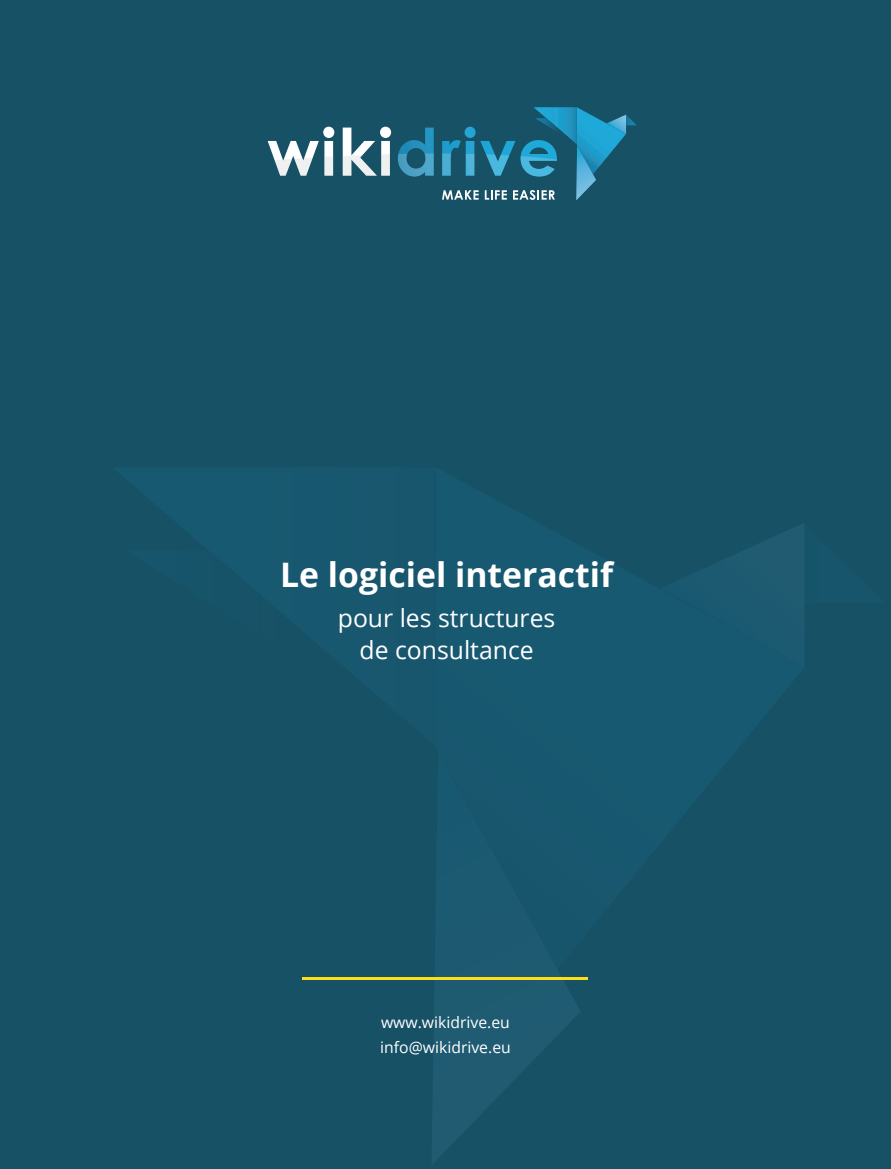
<style>
.page{position:relative;width:891px;height:1169px;background:#fff}
.page>*{position:absolute;margin:0;border:0;box-sizing:border-box;transform-origin:0 0}
.t1{font:700 33.75px "Open Sans";color:#fff}
.t2{font:24.75px/31.5px "Open Sans";color:#fff;text-align:center}
.t3{font:15.75px/24.8px "Open Sans";color:#fff}
</style>
<div class="page">
<div style="left:0;top:0;width:891px;height:1168px;background:#175166"></div>
<svg style="left:436px;top:468px;width:368px;height:334px"></svg>
<svg style="left:431px;top:752px;width:150px;height:412px"></svg>
<svg style="left:115px;top:468px;width:106px;height:82px"></svg>
<svg style="left:268px;top:127px;width:66px;height:49px"></svg>
<svg style="left:343px;top:127px;width:48px;height:49px"></svg>
<svg style="left:398px;top:127px;width:36px;height:49px"></svg>
<svg style="left:442px;top:107px;width:195px;height:93px"></svg>
<hr style="left:303px;top:976px;width:285px;height:2px;background:#ffdd17">
<h1 class="t1" style="left:280px;top:550px;width:335px">Le logiciel interactif</h1>
<h2 class="t2" style="left:338px;top:602px;width:219px">pour les structures de consultance</h2>
<p class="t3" style="left:380px;top:1009px;width:132px">www.wikidrive.eu info@wikidrive.eu</p>
</div>
